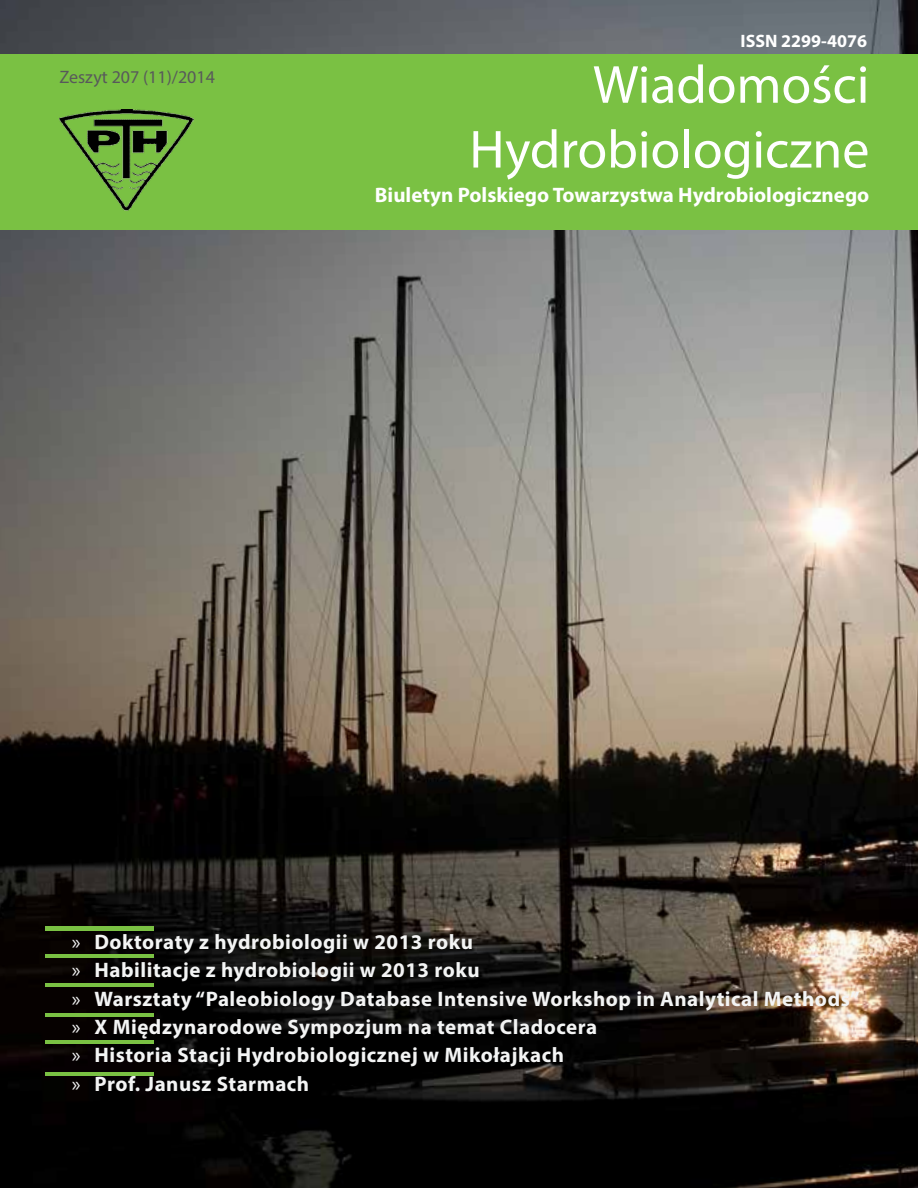
<style>
.page{position:relative;width:918px;height:1188px;background:#fff}
.page>*{position:absolute;margin:0;border:0;box-sizing:border-box;transform-origin:0 0}
.t1{font:54px/64.8px "Myriad Pro";color:#fff;text-align:right}
.t2{font:700 21px/28.5px "Myriad Pro";letter-spacing:.025em;color:#f3f4f4}
.t3{font:700 21px "Myriad Pro";color:#fff}
.t4{font:18px "Myriad Pro";color:#58595b}
.t5{font:700 18px "Myriad Pro";color:#fff}
.s1{font-weight:400}
</style>
<div class="page">
<img style="left:0;top:0;width:918px;height:1188px">
<div style="left:0;top:54px;width:918px;height:176px;background:#7ac143"></div>
<img style="left:59px;top:110px;width:135px;height:100px">
<hr style="left:45px;top:1041px;width:109px;height:3px;background:#7ac143">
<hr style="left:45px;top:1014px;width:109px;height:3px;background:#7ac143">
<hr style="left:45px;top:984px;width:109px;height:3px;background:#7ac143">
<hr style="left:45px;top:955px;width:109px;height:3px;background:#7ac143">
<div style="left:45px;top:926px;width:109px;height:5px;background:#7ac143"></div>
<hr style="left:45px;top:1072px;width:109px;height:4px;background:#7ac143">
<p class="t4" style="left:59px;top:65px;width:157px">Zeszyt 207 (11)/2014</p>
<p class="t5" style="left:741px;top:29px;width:128px">ISSN 2299-4076</p>
<h1 class="t1" style="left:469px;top:51px;width:402px">Wiadomości<br>Hydrobiologiczne</h1>
<p class="t3" style="left:375px;top:181px;width:496px">Biuletyn Polskiego Towarzystwa Hydrobiologicznego</p>
<p class="t2" style="left:72px;top:927px;width:789px"><span class="s1">»</span> Doktoraty z hydrobiologii w 2013 roku<br><span class="s1">»</span> Habilitacje z hydrobiologii w 2013 roku<br><span class="s1">»</span> Warsztaty “Paleobiology Database Intensive Workshop in Analytical Methods” <span class="s1">»</span> X Międzynarodowe Sympozjum na temat Cladocera<br><span class="s1">»</span> Historia Stacji Hydrobiologicznej w Mikołajkach<br><span class="s1">»</span> Prof. Janusz Starmach</p>
</div>
